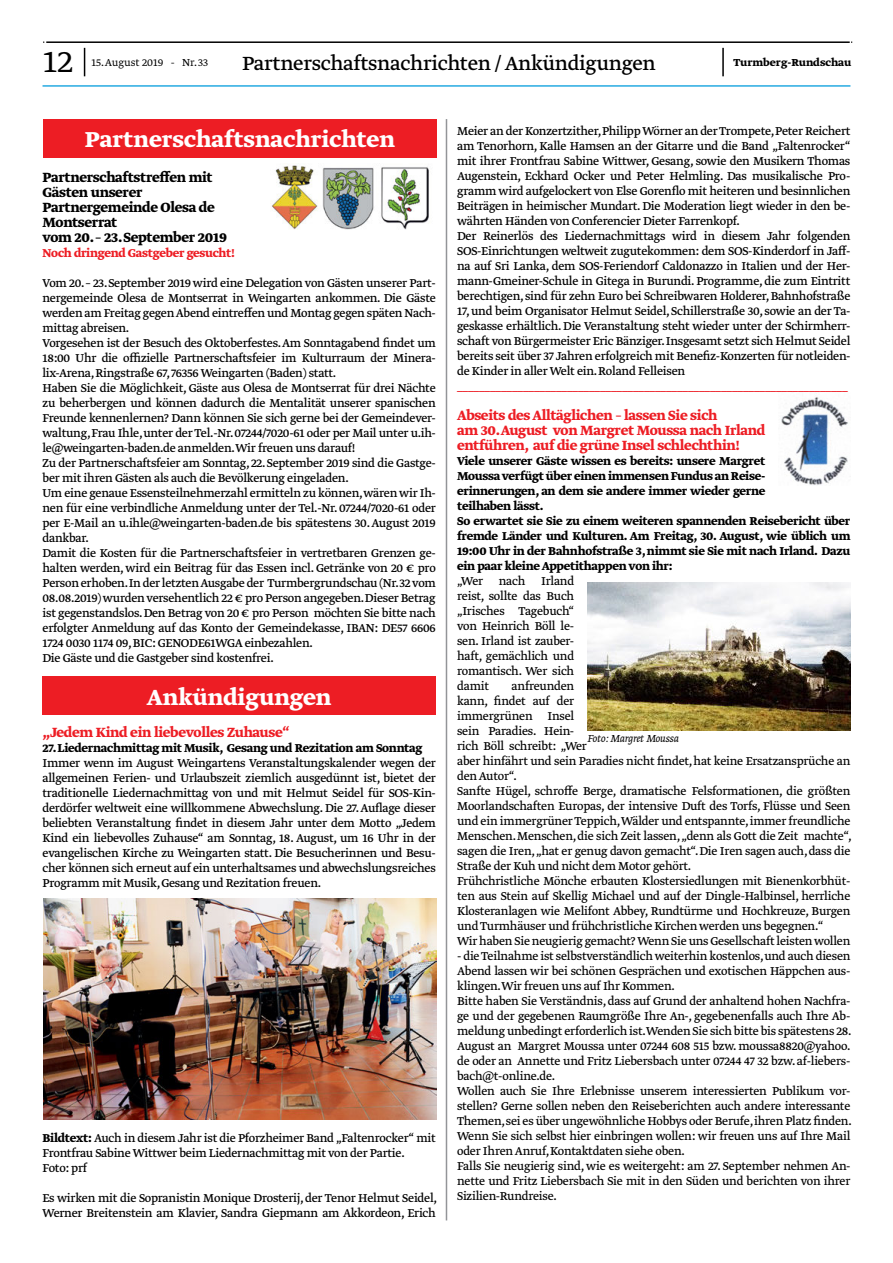
<style>
.page{position:relative;width:893px;height:1263px;background:#fff}
.page>*{position:absolute;margin:0;border:0;box-sizing:border-box;transform-origin:0 0}
.t1{font:300 36px "Greta Text Std";color:#000}
.t2{font:700 25.5px "Greta Text Std";color:#fff}
.t3{font:22.5px "Greta Text Std";letter-spacing:-.015em;color:#000}
.t4{font:700 15.75px/15px "Greta Text Std";letter-spacing:-.02em;color:#ed1d24}
.t5{font:700 15.75px/15px "Greta Text Std";letter-spacing:-.02em;color:#000}
.t6{font:13.5px/15px "Greta Text Std";letter-spacing:-.02em;color:#000}
.t7{font:13.5px/15px "Greta Text Std Regular Min";letter-spacing:-.02em;color:#000}
.t8{font:700 13.5px/15px "Greta Text Std";letter-spacing:-.02em;color:#000}
.t9{font:13.5px "Greta Text Std";color:#ed1d24}
.t10{font:700 13.5px "Greta Text Std";letter-spacing:-.02em;color:#ed1d24}
.t11{font:300 12px "Greta Text Std";color:#000}
.t12{font:700 12px "Greta Text Std";color:#000}
.t13{font:italic 300 12px "Greta Text Std";letter-spacing:-.02em;color:#000}
.s1{font-weight:700}
</style>
<div class="page">
<hr style="left:43px;top:85px;width:807px;height:2px;background:#27aae1">
<hr style="left:46px;top:41px;width:804px;height:2px;background:#000">
<svg style="left:84px;top:48px;width:1px;height:28px"></svg>
<hr style="left:722px;top:48px;width:2px;height:28px;background:#000">
<hr style="left:446px;top:119px;width:1px;height:1101px;background:#939598">
<div style="left:43px;top:676px;width:393px;height:39px;background:#ed1d24"></div>
<div style="left:43px;top:119px;width:394px;height:38px;background:#ed1d24"></div>
<img style="left:270px;top:164px;width:159px;height:66px">
<img style="left:43px;top:898px;width:394px;height:221px">
<img style="left:781px;top:397px;width:67px;height:88px">
<img style="left:587px;top:582px;width:263px;height:148px">
<h1 class="t1" style="left:43px;top:41px;width:31px">12</h1>
<p class="t11" style="left:91px;top:55px;width:118px">15. August 2019 - Nr. 33</p>
<h3 class="t3" style="left:242px;top:50px;width:415px">Partnerschaftsnachrichten / Ankündigungen</h3>
<p class="t12" style="left:733px;top:56px;width:119px">Turmberg-Rundschau</p>
<h2 class="t2" style="left:85px;top:125px;width:312px">Partnerschaftsnachrichten</h2>
<p class="t5" style="left:43px;top:171px;width:186px">Partnerschaftstreffen mit<br>Gästen unserer<br>Partnergemeinde Olesa de<br>Montserrat<br>vom 20. – 23. September 2019</p>
<p class="t10" style="left:43px;top:245px;width:194px">Noch dringend Gastgeber gesucht!</p>
<p class="t6" style="left:43px;top:276px;width:395px">Vom 20. – 23. September 2019 wird eine Delegation von Gästen unserer Part&shy;nergemeinde Olesa de Montserrat in Weingarten ankommen. Die Gäste werden am Freitag gegen Abend eintreffen und Montag gegen späten Nach&shy;mittag abreisen.<br>Vorgesehen ist der Besuch des Oktoberfestes. Am Sonntagabend findet um 18:00 Uhr die offizielle Partnerschaftsfeier im Kulturraum der Minera&shy;lix-Arena, Ringstraße 67, 76356 Weingarten (Baden) statt.<br>Haben Sie die Möglichkeit, Gäste aus Olesa de Montserrat für drei Nächte zu beherbergen und können dadurch die Mentalität unserer spanischen Freunde kennenlernen? Dann können Sie sich gerne bei der Gemeindever&shy;waltung, Frau Ihle, unter der Tel.-Nr. 07244/7020-61 oder per Mail unter u.ih&shy;le@weingarten-baden.de anmelden.Wir freuen uns darauf!<br>Zu der Partnerschaftsfeier am Sonntag, 22. September 2019 sind die Gastge&shy;ber mit ihren Gästen als auch die Bevölkerung eingeladen.<br>Um eine genaue Essensteilnehmerzahl ermitteln zu können,wären wir Ih&shy;nen für eine verbindliche Anmeldung unter der Tel.-Nr. 07244/7020-61 oder per E-Mail an u.ihle@weingarten-baden.de bis spätestens 30. August 2019 dankbar.<br>Damit die Kosten für die Partnerschaftsfeier in vertretbaren Grenzen ge&shy;halten werden, wird ein Beitrag für das Essen incl. Getränke von 20 € pro Person erhoben.In der letzten Ausgabe der Turmbergrundschau (Nr.32 vom 08.08.2019) wurden versehentlich 22 € pro Person angegeben.Dieser Betrag ist gegenstandslos. Den Betrag von 20 € pro Person möchten Sie bitte nach erfolgter Anmeldung auf das Konto der Gemeindekasse, IBAN: DE57 6606<br>1724 0030 1174 09, BIC: GENODE61WGA einbezahlen.<br>Die Gäste und die Gastgeber sind kostenfrei.</p>
<h2 class="t2" style="left:147px;top:682px;width:186px">Ankündigungen</h2>
<p class="t4" style="left:43px;top:726px;width:249px">„Jedem Kind ein liebevolles Zuhause“</p>
<p class="t8" style="left:43px;top:741px;width:381px">27. Liedernachmittag mit Musik, Gesang und Rezitation am Sonntag</p>
<p class="t6" style="left:43px;top:756px;width:395px;text-align:justify">Immer wenn im August Weingartens Veranstaltungskalender wegen der allgemeinen Ferien- und Urlaubszeit ziemlich ausgedünnt ist, bietet der traditionelle Liedernachmittag von und mit Helmut Seidel für SOS-Kin&shy;derdörfer weltweit eine willkommene Abwechslung. Die 27. Auflage dieser beliebten Veranstaltung findet in diesem Jahr unter dem Motto „Jedem Kind ein liebevolles Zuhause“ am Sonntag, 18. August, um 16 Uhr in der evangelischen Kirche zu Weingarten statt. Die Besucherinnen und Besu&shy;cher können sich erneut auf ein unterhaltsames und abwechslungsreiches Programm mit Musik, Gesang und Rezitation freuen.</p>
<p class="t6" style="left:43px;top:1131px;width:395px"><span class="s1">Bildtext:</span> Auch in diesem Jahr ist die Pforzheimer Band „Faltenrocker“ mit<br>Frontfrau Sabine Wittwer beim Liedernachmittag mit von der Partie.<br>Foto: prf</p>
<p class="t6" style="left:43px;top:1191px;width:396px">Es wirken mit die Sopranistin Monique Drosterij, der Tenor Helmut Seidel,<br>Werner Breitenstein am Klavier, Sandra Giepmann am Akkordeon, Erich</p>
<p class="t6" style="left:457px;top:124px;width:395px">Meier an der Konzertzither,Philipp Wörner an der Trompete,Peter Reichert am Tenorhorn, Kalle Hamsen an der Gitarre und die Band „Faltenrocker“ mit ihrer Frontfrau Sabine Wittwer, Gesang, sowie den Musikern Thomas Augenstein, Eckhard Ocker und Peter Helmling. Das musikalische Pro&shy;gramm wird aufgelockert von Else Gorenflo mit heiteren und besinnlichen Beiträgen in heimischer Mundart. Die Moderation liegt wieder in den be&shy;währten Händen von Conferencier Dieter Farrenkopf.<br>Der Reinerlös des Liedernachmittags wird in diesem Jahr folgenden SOS-Einrichtungen weltweit zugutekommen: dem SOS-Kinderdorf in Jaff&shy;na auf Sri Lanka, dem SOS-Feriendorf Caldonazzo in Italien und der Her&shy;mann-Gmeiner-Schule in Gitega in Burundi. Programme, die zum Eintritt berechtigen, sind für zehn Euro bei Schreibwaren Holderer, Bahnhofstraße 17, und beim Organisator Helmut Seidel, Schillerstraße 30, sowie an der Ta&shy;geskasse erhältlich. Die Veranstaltung steht wieder unter der Schirmherr&shy;schaft von Bürgermeister Eric Bänziger.Insgesamt setzt sich Helmut Seidel bereits seit über 37 Jahren erfolgreich mit Benefiz-Konzerten für notleiden&shy;de Kinder in aller Welt ein. Roland Felleisen</p>
<p class="t9" style="left:457px;top:378px;width:392px">_______________________________________________________________________</p>
<p class="t4" style="left:457px;top:409px;width:310px">Abseits des Alltäglichen – lassen Sie sich<br>am 30.August von Margret Moussa nach Irland entführen, auf die grüne Insel schlechthin!</p>
<p class="t8" style="left:457px;top:454px;width:395px">Viele unserer Gäste wissen es bereits: unsere Margret<br>Moussa verfügt über einen immensen Fundus an Reise&shy;erinnerungen, an dem sie andere immer wieder gerne<br>teilhaben lässt.<br>So erwartet sie Sie zu einem weiteren spannenden Reisebericht über fremde Länder und Kulturen. Am Freitag, 30. August, wie üblich um 19:00 Uhr in der Bahnhofstraße 3, nimmt sie Sie mit nach Irland. Dazu ein paar kleine Appetithappen von ihr:</p>
<p class="t7" style="left:457px;top:574px;width:119px;text-align:justify">„Wer nach Irland reist, sollte das Buch „Irisches Tagebuch“ von Heinrich Böll le&shy;sen. Irland ist zauber&shy;haft, gemächlich und romantisch. Wer sich damit</p>
<p class="t7" style="left:457px;top:679px;width:396px;text-indent:54px">anfreunden<br>kann, findet auf der<br>immergrünen Insel<br>sein Paradies. Hein-<br>rich Böll schreibt: „Wer<br>aber hinfährt und sein Paradies nicht findet, hat keine Ersatzansprüche an den Autor“.<br>Sanfte Hügel, schroffe Berge, dramatische Felsformationen, die größten Moorlandschaften Europas, der intensive Duft des Torfs, Flüsse und Seen und ein immergrüner Teppich,Wälder und entspannte, immer freundliche Menschen. Menschen, die sich Zeit lassen, „denn als Gott die Zeit machte“, sagen die Iren, „hat er genug davon gemacht“. Die Iren sagen auch, dass die Straße der Kuh und nicht dem Motor gehört.<br>Frühchristliche Mönche erbauten Klostersiedlungen mit Bienenkorbhüt&shy;ten aus Stein auf Skellig Michael und auf der Dingle-Halbinsel, herrliche Klosteranlagen wie Melifont Abbey, Rundtürme und Hochkreuze, Burgen und Turmhäuser und frühchristliche Kirchen werden uns begegnen.“<br>Wir haben Sie neugierig gemacht? Wenn Sie uns Gesellschaft leisten wollen</p>
<p class="t7" style="left:457px;top:949px;width:396px">- die Teilnahme ist selbstverständlich weiterhin kostenlos,und auch diesen Abend lassen wir bei schönen Gesprächen und exotischen Häppchen aus&shy;klingen.Wir freuen uns auf Ihr Kommen.<br>Bitte haben Sie Verständnis, dass auf Grund der anhaltend hohen Nachfra&shy;ge und der gegebenen Raumgröße Ihre An-, gegebenenfalls auch Ihre Ab&shy;meldung unbedingt erforderlich ist.Wenden Sie sich bitte bis spätestens 28.<br>August an Margret Moussa unter 07244 608 515 bzw. moussa8820@yahoo. de oder an Annette und Fritz Liebersbach unter 07244 47 32 bzw. af-liebers&shy;bach@t-online.de.<br>Wollen auch Sie Ihre Erlebnisse unserem interessierten Publikum vor&shy;stellen? Gerne sollen neben den Reiseberichten auch andere interessante Themen,sei es über ungewöhnliche Hobbys oder Berufe,ihren Platz finden.<br>Wenn Sie sich selbst hier einbringen wollen: wir freuen uns auf Ihre Mail oder Ihren Anruf, Kontaktdaten siehe oben.<br>Falls Sie neugierig sind, wie es weitergeht: am 27. September nehmen An&shy;nette und Fritz Liebersbach Sie mit in den Süden und berichten von ihrer Sizilien-Rundreise.</p>
<p class="t13" style="left:587px;top:732px;width:93px">Foto: Margret Moussa</p>
</div>
